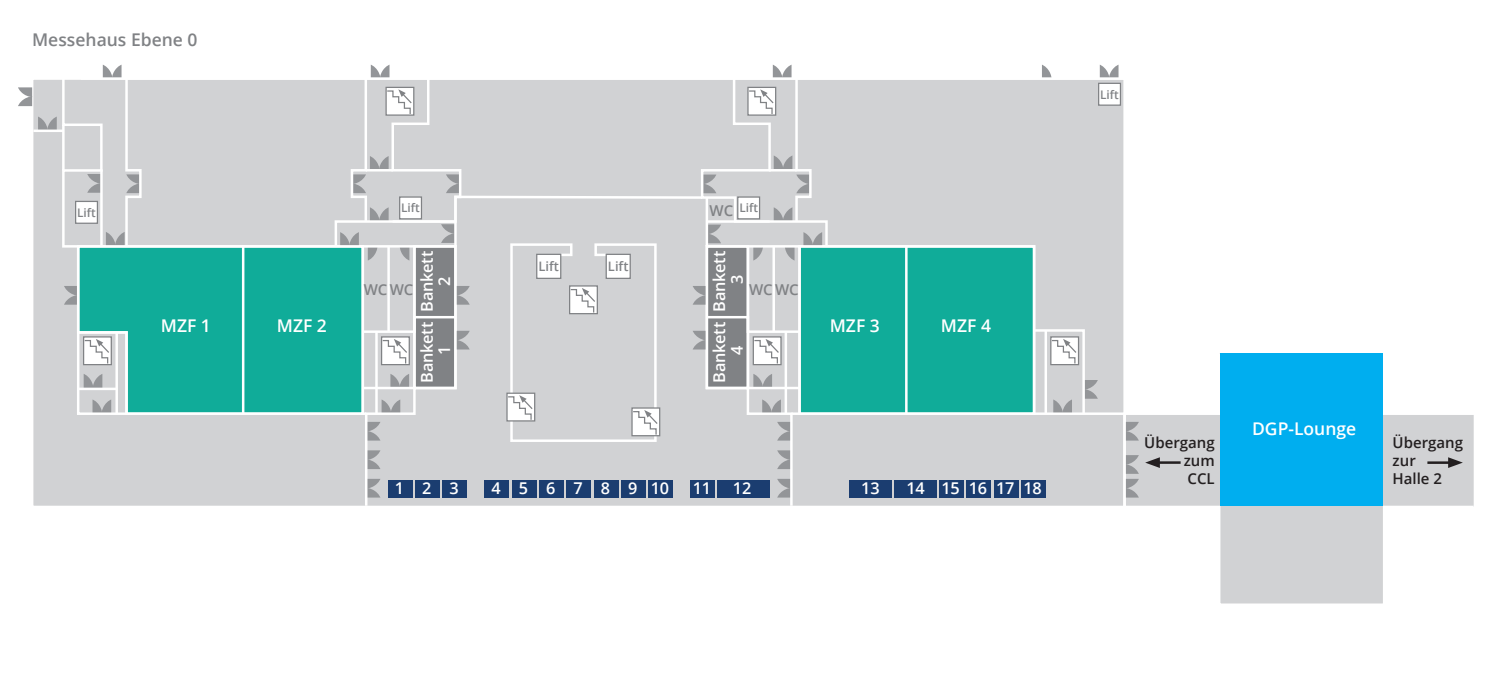
<style>
.page{position:relative;width:1489px;height:674px;background:#fff}
.page>*{position:absolute;margin:0;border:0;box-sizing:border-box;transform-origin:0 0}
.t1{font:600 17.5px "Open Sans";color:#fff}
.t2{font:600 17.5px "Open Sans";color:#808285}
.t3{font:600 16.25px/17.5px "Open Sans";letter-spacing:-.01em;color:#fff;text-align:center}
.t4{font:600 16.25px "Open Sans";letter-spacing:1.11em;color:#fff}
.t5{font:600 15px/18px "Open Sans";color:#231f20}
.t6{font:600 15px "Open Sans";letter-spacing:-.01em;color:#808285}
.t7{font:600 13px "Open Sans";color:#808285}
.t8{font:600 11.75px "Open Sans";color:#808285}
</style>
<div class="page">
<div style="left:31px;top:77px;width:1094px;height:431px;background:#d1d2d4;border:2px solid #fff"></div>
<svg style="left:1122px;top:351px;width:352px;height:253px"></svg>
<svg style="left:1125px;top:421px;width:13px;height:19px"></svg>
<svg style="left:1125px;top:455px;width:13px;height:42px"></svg>
<svg style="left:1042px;top:65px;width:9px;height:12px"></svg>
<svg style="left:18px;top:87px;width:14px;height:19px"></svg>
<svg style="left:38px;top:116px;width:19px;height:13px"></svg>
<svg style="left:1099px;top:65px;width:19px;height:12px"></svg>
<svg style="left:61px;top:77px;width:397px;height:431px"></svg>
<div style="left:76px;top:244px;width:257px;height:172px;background:#10ac99"></div>
<svg style="left:87px;top:65px;width:56px;height:184px"></svg>
<hr style="left:62px;top:125px;width:3px;height:45px;background:#fff">
<hr style="left:33px;top:129px;width:31px;height:3px;background:#fff">
<svg style="left:704px;top:245px;width:332px;height:263px"></svg>
<hr style="left:1034px;top:412px;width:91px;height:2px;background:#fff">
<hr style="left:905px;top:246px;width:2px;height:167px;background:#fff">
<hr style="left:81px;top:77px;width:1041px;height:3px;background:#fff">
<hr style="left:1123px;top:413px;width:2px;height:92px;background:#fff">
<hr style="left:242px;top:246px;width:2px;height:167px;background:#fff">
<hr style="left:100px;top:169px;width:3px;height:77px;background:#fff">
<div style="left:1220px;top:353px;width:162px;height:152px;background:#00aeef"></div>
<hr style="left:1427px;top:461px;width:26px;height:2px;background:#231f20">
<svg style="left:1447px;top:457px;width:15px;height:10px"></svg>
<hr style="left:1154px;top:461px;width:26px;height:2px;background:#231f20">
<svg style="left:1145px;top:457px;width:14px;height:10px"></svg>
<svg style="left:76px;top:330px;width:53px;height:86px"></svg>
<svg style="left:333px;top:65px;width:496px;height:378px"></svg>
<svg style="left:1031px;top:328px;width:66px;height:88px"></svg>
<div style="left:737px;top:196px;width:23px;height:23px;background:#fff;border:1px solid #808285"></div>
<div style="left:399px;top:196px;width:23px;height:23px;background:#fff;border:1px solid #808285"></div>
<div style="left:75px;top:201px;width:23px;height:23px;background:#fff;border:1px solid #808285"></div>
<div style="left:1097px;top:83px;width:23px;height:23px;background:#fff;border:1px solid #808285"></div>
<div style="left:717px;top:479px;width:52px;height:18px;background:#1b3d70"></div>
<div style="left:690px;top:479px;width:25px;height:18px;background:#1b3d70"></div>
<div style="left:993px;top:479px;width:25px;height:18px;background:#1b3d70"></div>
<div style="left:1020px;top:479px;width:25px;height:18px;background:#1b3d70"></div>
<div style="left:966px;top:479px;width:25px;height:18px;background:#1b3d70"></div>
<div style="left:939px;top:479px;width:24px;height:18px;background:#1b3d70"></div>
<div style="left:894px;top:479px;width:42px;height:18px;background:#1b3d70"></div>
<div style="left:849px;top:479px;width:42px;height:18px;background:#1b3d70"></div>
<div style="left:442px;top:479px;width:25px;height:18px;background:#1b3d70"></div>
<div style="left:415px;top:479px;width:25px;height:18px;background:#1b3d70"></div>
<div style="left:388px;top:479px;width:24px;height:18px;background:#1b3d70"></div>
<div style="left:539px;top:479px;width:25px;height:18px;background:#1b3d70"></div>
<div style="left:511px;top:479px;width:25px;height:18px;background:#1b3d70"></div>
<div style="left:484px;top:479px;width:25px;height:18px;background:#1b3d70"></div>
<div style="left:621px;top:479px;width:25px;height:18px;background:#1b3d70"></div>
<div style="left:648px;top:479px;width:25px;height:18px;background:#1b3d70"></div>
<div style="left:593px;top:479px;width:25px;height:18px;background:#1b3d70"></div>
<div style="left:566px;top:479px;width:25px;height:18px;background:#1b3d70"></div>
<p class="t2" style="left:32px;top:28px;width:167px">Messehaus Ebene 0</p>
<p class="t8" style="left:77px;top:204px;width:20px">Lift</p>
<p class="t1" style="left:161px;top:314px;width:52px">MZF 1</p>
<p class="t8" style="left:401px;top:200px;width:20px">Lift</p>
<p class="t8" style="left:739px;top:200px;width:20px">Lift</p>
<p class="t6" style="left:709px;top:200px;width:25px">WC</p>
<p class="t3" style="left:418px;top:312px;width:62px;rotate:-90deg">Bankett<br>2</p>
<p class="t3" style="left:710px;top:312px;width:62px;rotate:-90deg">Bankett<br>3</p>
<p class="t7" style="left:538px;top:257px;width:22px">Lift</p>
<p class="t7" style="left:608px;top:257px;width:22px">Lift</p>
<p class="t6" style="left:364px;top:279px;width:51px">WC WC</p>
<p class="t6" style="left:749px;top:279px;width:51px">WC WC</p>
<p class="t1" style="left:277px;top:314px;width:52px">MZF 2</p>
<p class="t1" style="left:829px;top:314px;width:52px">MZF 3</p>
<p class="t1" style="left:940px;top:314px;width:52px">MZF 4</p>
<p class="t3" style="left:418px;top:383px;width:62px;rotate:-90deg">Bankett<br>1</p>
<p class="t3" style="left:710px;top:383px;width:62px;rotate:-90deg">Bankett<br>4</p>
<p class="t3" style="left:395px;top:479px;width:65px">123</p>
<p class="t4" style="left:491px;top:477px;width:179px">45678910</p>
<p class="t3" style="left:692px;top:479px;width:20px">11</p>
<p class="t3" style="left:733px;top:479px;width:20px">12</p>
<p class="t3" style="left:861px;top:479px;width:20px">13</p>
<p class="t3" style="left:906px;top:479px;width:137px">14 15 16 17 18</p>
<p class="t8" style="left:1100px;top:86px;width:20px">Lift</p>
<p class="t5" style="left:1183px;top:433px;width:33px;text-align:justify;text-indent:-39px">Übergang zum CCL</p>
<p class="t1" style="left:1251px;top:417px;width:106px">DGP-Lounge</p>
<p class="t5" style="left:1392px;top:433px;width:72px">Übergang zur<br>Halle 2</p>
</div>
